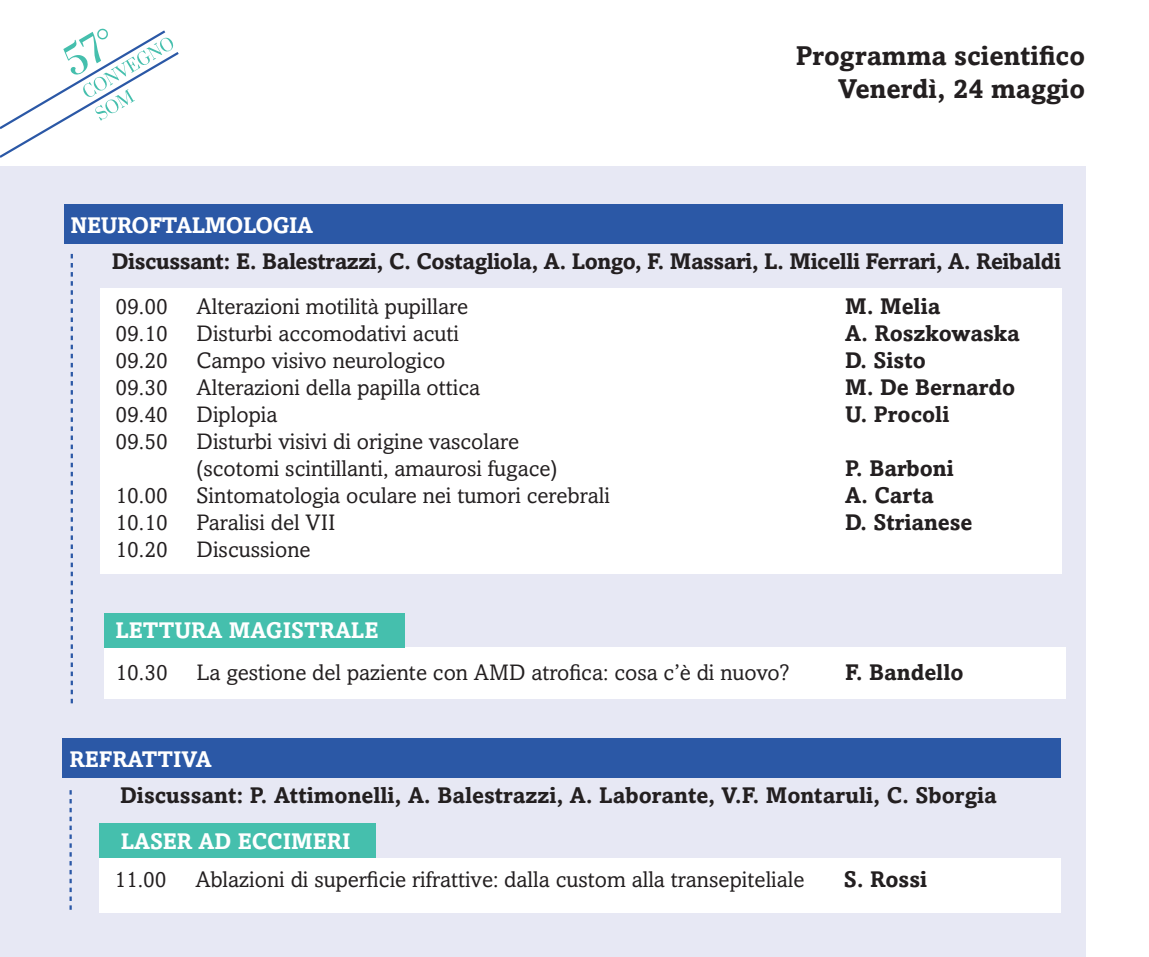
<style>
.page{position:relative;width:1149px;height:957px;background:#fff}
.page>*{position:absolute;margin:0;border:0;box-sizing:border-box;transform-origin:0 0}
.t1{font:700 27px "Amasis MT Std";color:#231f20}
.t2{font:22.5px "Amasis MT Std";color:#231f20}
.t3{font:700 22.5px "Amasis MT Std";color:#231f20}
.t4{font:700 22.5px "Amasis MT Std";letter-spacing:-.02em;color:#231f20}
.t5{font:700 22.5px "Amasis MT Std";color:#fff}
.t6{font:700 22.5px "Amasis MT Std";letter-spacing:-.02em;color:#fff}
</style>
<div class="page">
<div style="left:0;top:166px;width:1084px;height:791px;background:#e7e8f4"></div>
<div style="left:64px;top:204px;width:997px;height:40px;background:#2b58a6"></div>
<div style="left:63px;top:738px;width:997px;height:40px;background:#2b58a6"></div>
<div style="left:100px;top:288px;width:961px;height:286px;background:#fff"></div>
<svg style="left:71px;top:254px;width:2px;height:449px"></svg>
<svg style="left:69px;top:790px;width:3px;height:119px"></svg>
<div style="left:99px;top:823px;width:276px;height:35px;background:#45bfad"></div>
<div style="left:99px;top:858px;width:961px;height:54px;background:#fff"></div>
<svg style="left:0;top:28px;width:179px;height:130px"></svg>
<div style="left:104px;top:647px;width:960px;height:51px;background:#fff"></div>
<div style="left:104px;top:613px;width:301px;height:34px;background:#45bfad"></div>
<p class="t1" style="left:795px;top:39px;width:291px">Programma scientifico</p>
<p class="t1" style="left:838px;top:72px;width:248px">Venerdì, 24 maggio</p>
<p class="t6" style="left:71px;top:211px;width:244px">NEUROFTALMOLOGIA</p>
<p class="t4" style="left:112px;top:247px;width:950px">Discussant: E. Balestrazzi, C. Costagliola, A. Longo, F. Massari, L. Micelli Ferrari, A. Reibaldi</p>
<p class="t2" style="left:115px;top:293px;width:54px">09.00</p>
<p class="t2" style="left:196px;top:293px;width:273px">Alterazioni motilità pupillare</p>
<p class="t3" style="left:844px;top:292px;width:97px">M. Melia</p>
<p class="t2" style="left:115px;top:320px;width:54px">09.10</p>
<p class="t2" style="left:196px;top:320px;width:264px">Disturbi accomodativi acuti</p>
<p class="t3" style="left:844px;top:319px;width:176px">A. Roszkowaska</p>
<p class="t2" style="left:115px;top:347px;width:54px">09.20</p>
<p class="t2" style="left:196px;top:347px;width:250px">Campo visivo neurologico</p>
<p class="t3" style="left:844px;top:346px;width:82px">D. Sisto</p>
<p class="t2" style="left:115px;top:374px;width:54px">09.30</p>
<p class="t2" style="left:196px;top:374px;width:285px">Alterazioni della papilla ottica</p>
<p class="t3" style="left:844px;top:373px;width:172px">M. De Bernardo</p>
<p class="t2" style="left:115px;top:401px;width:54px">09.40</p>
<p class="t2" style="left:196px;top:401px;width:82px">Diplopia</p>
<p class="t3" style="left:844px;top:400px;width:106px">U. Procoli</p>
<p class="t2" style="left:115px;top:428px;width:54px">09.50</p>
<p class="t2" style="left:196px;top:428px;width:324px">Disturbi visivi di origine vascolare</p>
<p class="t2" style="left:196px;top:455px;width:362px">(scotomi scintillanti, amaurosi fugace)</p>
<p class="t3" style="left:844px;top:454px;width:110px">P. Barboni</p>
<p class="t2" style="left:115px;top:482px;width:54px">10.00</p>
<p class="t2" style="left:196px;top:482px;width:415px">Sintomatologia oculare nei tumori cerebrali</p>
<p class="t3" style="left:844px;top:481px;width:90px">A. Carta</p>
<p class="t2" style="left:115px;top:509px;width:54px">10.10</p>
<p class="t2" style="left:196px;top:509px;width:141px">Paralisi del VII</p>
<p class="t3" style="left:844px;top:508px;width:129px">D. Strianese</p>
<p class="t2" style="left:115px;top:536px;width:54px">10.20</p>
<p class="t2" style="left:196px;top:536px;width:115px">Discussione</p>
<p class="t5" style="left:115px;top:616px;width:264px">LETTURA MAGISTRALE</p>
<p class="t2" style="left:115px;top:659px;width:54px">10.30</p>
<p class="t2" style="left:196px;top:659px;width:594px">La gestione del paziente con AMD atrofica: cosa c’è di nuovo?</p>
<p class="t3" style="left:844px;top:659px;width:120px">F. Bandello</p>
<p class="t5" style="left:69px;top:746px;width:144px">REFRATTIVA</p>
<p class="t3" style="left:120px;top:782px;width:877px">Discussant: P. Attimonelli, A. Balestrazzi, A. Laborante, V.F. Montaruli, C. Sborgia</p>
<p class="t5" style="left:121px;top:827px;width:231px">LASER AD ECCIMERI</p>
<p class="t2" style="left:114px;top:866px;width:54px">11.00</p>
<p class="t2" style="left:195px;top:866px;width:610px">Ablazioni di superficie rifrattive: dalla custom alla transepiteliale</p>
<p class="t3" style="left:843px;top:865px;width:85px">S. Rossi</p>
</div>
